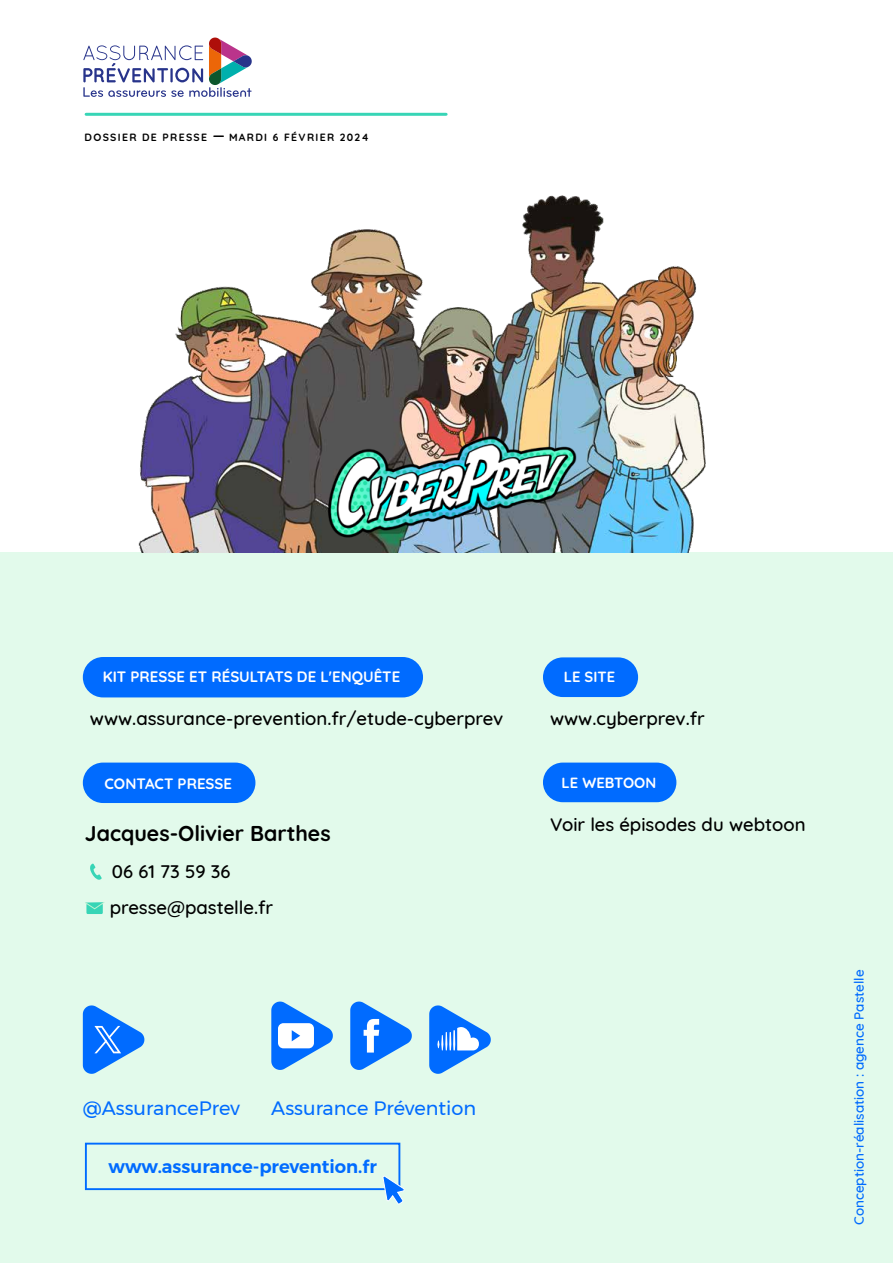
<style>
.page{position:relative;width:893px;height:1263px;background:#fff}
.page>*{position:absolute;margin:0;border:0;box-sizing:border-box;transform-origin:0 0}
.t1{font:700 21.45px "Quicksand";color:#000}
.t2{font:19.35px "Montserrat";color:#006bff}
.t3{font:500 18.6px/36.3px "Quicksand";color:#000}
.t4{font:600 18px "Montserrat";color:#006bff}
.t5{font:700 15px "Quicksand";color:#fff}
.t6{font:700 14.7px "Quicksand";color:#fff}
.t7{font:500 13.5px "Quicksand";color:#006bff}
.t8{font:700 10.5px "Quicksand";letter-spacing:.125em;color:#000}
.s1{font-size:13.5px}
</style>
<div class="page">
<svg style="left:83px;top:37px;width:180px;height:77px"></svg>
<hr style="left:86px;top:113px;width:360px;height:3px;background:#37d5b6">
<div style="left:0;top:553px;width:893px;height:710px;background:#e2faeb"></div>
<svg style="left:83px;top:1005px;width:61px;height:69px"></svg>
<svg style="left:90px;top:864px;width:12px;height:16px"></svg>
<div style="left:86px;top:903px;width:17px;height:11px;background:#37d5b6"></div>
<svg style="left:85px;top:902px;width:20px;height:8px"></svg>
<svg style="left:350px;top:1001px;width:62px;height:69px"></svg>
<svg style="left:271px;top:1001px;width:62px;height:69px"></svg>
<svg style="left:429px;top:1005px;width:62px;height:69px"></svg>
<div style="left:83px;top:762px;width:172px;height:41px;background:#006bff;border-radius:20px"></div>
<div style="left:85px;top:1143px;width:315px;height:47px;border:2px solid #006bff"></div>
<svg style="left:382px;top:1175px;width:23px;height:30px"></svg>
<div style="left:83px;top:657px;width:340px;height:40px;background:#006bff;border-radius:20px"></div>
<div style="left:543px;top:657px;width:95px;height:40px;background:#006bff;border-radius:20px"></div>
<div style="left:543px;top:762px;width:133px;height:40px;background:#006bff;border-radius:20px"></div>
<img style="left:48px;top:195px;width:678px;height:358px">
<img style="left:309px;top:422px;width:274px;height:131px">
<p class="t8" style="left:85px;top:129px;width:286px">DOSSIER DE PRESSE <span class="s1">—</span> MARDI 6 FÉVRIER 2024</p>
<p class="t5" style="left:103px;top:665px;width:299px">KIT PRESSE ET RÉSULTATS DE L'ENQUÊTE</p>
<p class="t3" style="left:90px;top:699px;width:415px">www.assurance-prevention.fr/etude-cyberprev</p>
<p class="t5" style="left:105px;top:771px;width:129px">CONTACT PRESSE</p>
<p class="t1" style="left:85px;top:816px;width:247px">Jacques-Olivier Barthes</p>
<p class="t3" style="left:110px;top:851px;width:165px">06 61 73 59 36 presse@pastelle.fr</p>
<p class="t6" style="left:564px;top:665px;width:53px">LE SITE</p>
<p class="t3" style="left:550px;top:699px;width:156px">www.cyberprev.fr</p>
<p class="t6" style="left:562px;top:770px;width:96px">LE WEBTOON</p>
<p class="t3" style="left:550px;top:804px;width:257px">Voir les épisodes du webtoon</p>
<p class="t2" style="left:83px;top:1093px;width:159px">@AssurancePrev</p>
<p class="t2" style="left:271px;top:1093px;width:206px">Assurance Prévention</p>
<p class="t4" style="left:108px;top:1152px;width:270px">www.assurance-prevention.fr</p>
<p class="t7" style="left:848px;top:1225px;width:257px;rotate:-90deg">Conception-réalisation : agence Pastelle</p>
</div>
